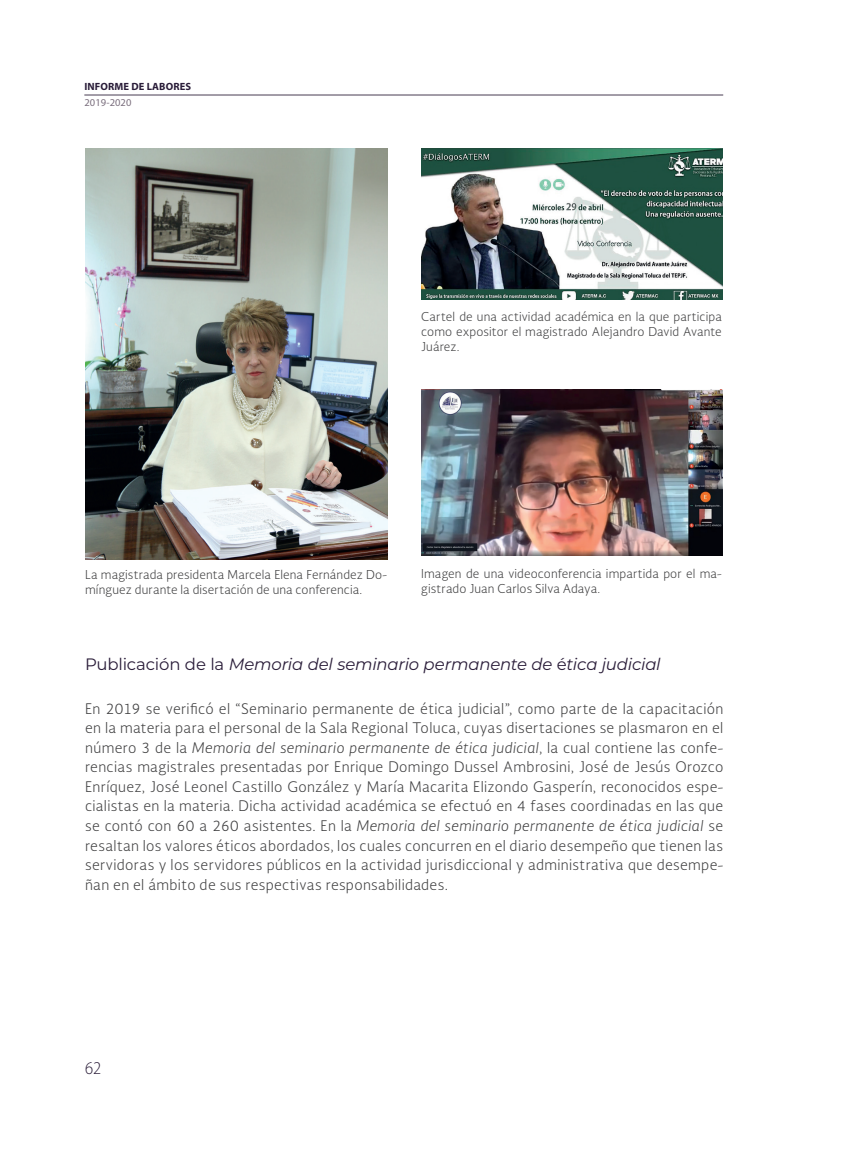
<style>
.page{position:relative;width:851px;height:1149px;background:#fff}
.page>*{position:absolute;margin:0;border:0;box-sizing:border-box;transform-origin:0 0}
.t1{font:300 semi-condensed 18px "Myriad Pro";color:#2a1d39}
.T1{font:italic 16.5px "Montserrat";letter-spacing:-.015em;color:#2a1d39}
.Texto_Sin_Sangría{font:300 14.25px/19.5px "Soberana Sans";letter-spacing:.02em;color:#3e3e3f;text-align:justify}
.Pie_foto{font:300 12px/15px "Soberana Sans";letter-spacing:.01em;color:#3e3e3f}
.t2{font:700 10.5px "Myriad Pro";letter-spacing:.01em;color:#2a1d39}
.t3{font:10.5px "Myriad Pro";letter-spacing:.01em;color:#7b6f7e}
.s1{font-style:normal}
.s2{font-style:italic}
</style>
<div class="page">
<hr style="left:84px;top:95px;width:639px;height:1px;background:#473c51">
<img style="left:85px;top:148px;width:302px;height:411px">
<img style="left:421px;top:148px;width:301px;height:152px">
<img style="left:421px;top:390px;width:301px;height:165px">
<p class="t2" style="left:84px;top:79px;width:108px">INFORME DE LABORES</p>
<p class="t3" style="left:84px;top:96px;width:49px">2019-2020</p>
<p class="Pie_foto" style="left:421px;top:309px;width:302px;text-align:justify">Cartel de una actividad académica en la que participa como expositor el magistrado Alejandro David Avante Juárez.</p>
<p class="Pie_foto" style="left:85px;top:566px;width:303px">La magistrada presidenta Marcela Elena Fernández Do&shy;mínguez durante la disertación de una conferencia.</p>
<p class="Pie_foto" style="left:421px;top:565px;width:302px">Imagen de una videoconferencia impartida por el ma&shy;gistrado Juan Carlos Silva Adaya.</p>
<p class="T1" style="left:85px;top:653px;width:577px"><span class="s1">Publicación de la</span> Memoria del seminario permanente de <span class="s1">é</span>tica judicial</p>
<p class="Texto_Sin_Sangría" style="left:85px;top:698px;width:639px">En 2019 se verificó el “Seminario permanente de ética judicial”, como parte de la capacitación en la materia para el personal de la Sala Regional Toluca, cuyas disertaciones se plasmaron en el número 3 de la <span class="s2">Memoria del seminario permanente de ética judicial</span>, la cual contiene las confe&shy;rencias magistrales presentadas por Enrique Domingo Dussel Ambrosini, José de Jesús Orozco Enríquez, José Leonel Castillo González y María Macarita Elizondo Gasperín, reconocidos espe&shy;cialistas en la materia. Dicha actividad académica se efectuó en 4 fases coordinadas en las que se contó con 60 a 260 asistentes. En la <span class="s2">Memoria del seminario permanente de ética judicial</span> se resaltan los valores éticos abordados, los cuales concurren en el diario desempeño que tienen las servidoras y los servidores públicos en la actividad jurisdiccional y administrativa que desempe&shy;ñan en el ámbito de sus respectivas responsabilidades.</p>
<p class="t1" style="left:85px;top:1056px;width:18px">62</p>
</div>
